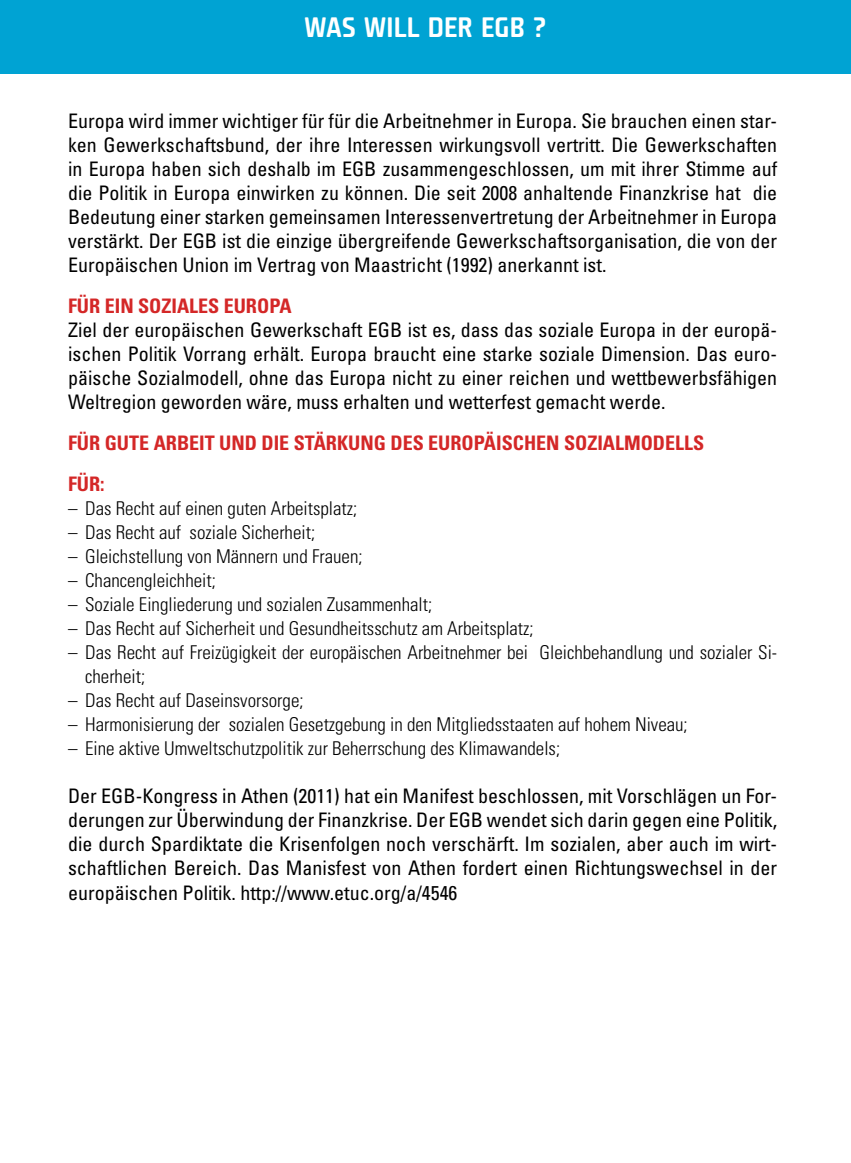
<style>
.page{position:relative;width:851px;height:1163px;background:#fff}
.page>*{position:absolute;margin:0;border:0;box-sizing:border-box;transform-origin:0 0}
.t1{font:27.2px "Fishmonger MS";color:#fff}
.t2{font:condensed 20px/24px "Univers LT Std";color:#000;text-align:justify}
.t3{font:700 condensed 20px/41px "Univers LT Std";color:#d42727}
.t4{font:300 condensed 19px/24px "Univers LT Std";color:#000}
</style>
<div class="page">
<div style="left:0;top:0;width:850px;height:74px;background:#00a3d3"></div>
<h1 class="t1" style="left:304px;top:9px;width:244px">WAS WILL DER EGB ?</h1>
<p class="t2" style="left:68px;top:108px;width:710px">Europa wird immer wichtiger für für die Arbeitnehmer in Europa. Sie brauchen einen star&shy;ken Gewerkschaftsbund, der ihre I nteressen wirkungsvoll vertritt. Die Gewerkschaften in Europa haben sich deshalb im EGB zusammengeschlossen, um mit ihrer Stimme auf die Politik in Europa einwirken zu können. Die seit 2008 anhaltende Finanzkrise hat die Bedeutung einer starken gemeinsamen I nteressenvertretung der Arbeitnehmer in Europa verstärkt. Der EGB ist die einzige übergreifende Gewerkschaftsorganisation, die von der Europäischen Union im Vertrag von Maastricht (1992) anerkannt ist.</p>
<p class="t3" style="left:68px;top:285px;width:225px">FÜR EIN SOZIALES EUROPA</p>
<p class="t2" style="left:68px;top:317px;width:710px">Ziel der europäischen Gewerkschaft EGB ist es, dass das soziale Europa in der europä&shy;ischen Politik Vorrang erhält. Europa braucht eine starke soziale Dimension. Das euro&shy;päische Sozialmodell, ohne das Europa nicht zu einer reichen und wettbewerbsfähigen Weltregion geworden wäre, muss erhalten und wetterfest gemacht werde.</p>
<p class="t3" style="left:68px;top:422px;width:637px">FÜR GUTE ARBEIT UND DIE STÄRKUNG DES EUROPÄISCHEN SOZIALMODELLS<br>FÜR:</p>
<p class="t4" style="left:68px;top:496px;width:291px">– Das Recht auf einen guten Arbeitsplatz;</p>
<p class="t4" style="left:68px;top:520px;width:249px">– Das Recht auf soziale Sicherheit;</p>
<p class="t4" style="left:68px;top:544px;width:296px">– Gleichstellung von Männern und Frauen;</p>
<p class="t4" style="left:68px;top:568px;width:149px">– Chancengleichheit;</p>
<p class="t4" style="left:68px;top:592px;width:366px">– Soziale Eingliederung und sozialen Zusammenhalt;</p>
<p class="t4" style="left:68px;top:616px;width:467px">– Das Recht auf Sicherheit und Gesundheitsschutz am Arbeitsplatz;</p>
<p class="t4" style="left:85px;top:640px;width:693px;text-indent:-17px">– Das Recht auf Freizügigkeit der europäischen Arbeitnehmer bei Gleichbehandlung und sozialer Si&shy;cherheit;</p>
<p class="t4" style="left:68px;top:688px;width:237px">– Das Recht auf Daseinsvorsorge;</p>
<p class="t4" style="left:68px;top:712px;width:621px">– Harmonisierung der sozialen Gesetzgebung in den Mitgliedsstaaten auf hohem Niveau;</p>
<p class="t4" style="left:68px;top:736px;width:493px">– Eine aktive Umweltschutzpolitik zur Beherrschung des Klimawandels;</p>
<p class="t2" style="left:68px;top:783px;width:710px">Der EGB-Kongress in Athen (2011) hat ein Manifest beschlossen, mit Vorschlägen un For&shy;derungen zur Überwindung der Finanzkrise. Der EGB wendet sich darin gegen eine Politik, die durch Spardiktate die Krisenfolgen noch verschärft. Im sozialen, aber auch im wirt&shy;schaftlichen Bereich. Das Manisfest von Athen fordert einen Richtungswechsel in der europäischen Politik. http://www.etuc.org/a/4546</p>
</div>
